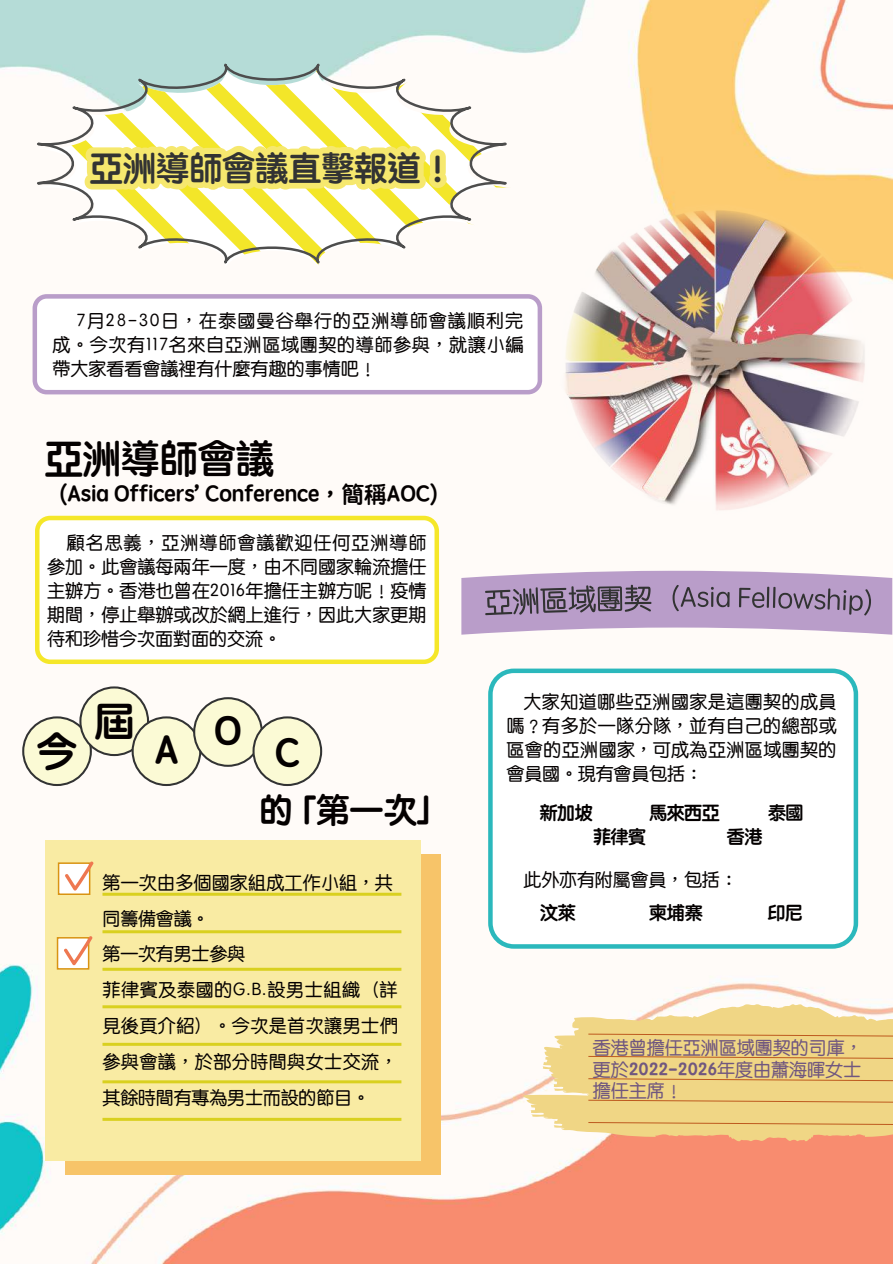
<style>
.page{position:relative;width:893px;height:1264px;background:#fff}
.page>*{position:absolute;margin:0;border:0;box-sizing:border-box;transform-origin:0 0}
.t1{font:39.75px "ST Yuanti TC Bold";color:#040000}
.t2{font:38.25px "ST Yuanti TC Bold";color:#040000}
.t3{font:33.45px "ST Yuanti TC Bold";color:#040000}
.t4{font:33px "ST Yuanti TC Bold";color:#323333}
.t5{font:22.35px "ST Yuanti TC Bold";color:#040000}
.t6{font:18px/24px "ST Yuanti TC Regular";letter-spacing:.01em;color:#040000;text-align:justify}
.t7{font:18px/21.6px "ST Yuanti TC Regular";color:#70577f;text-align:justify}
.t8{font:18px "ST Yuanti TC Bold";letter-spacing:-.025em;color:#040000}
.t9{font:18px "ST Yuanti TC Regular";letter-spacing:-.01em;color:#040000}
.s1{font-size:33px}
.s2{font-family:"ST Yuanti TC Bold"}
</style>
<div class="page">
<img style="left:0;top:0;width:892px;height:1263px">
<div style="left:37px;top:518px;width:400px;height:143px;background:#fff;border-radius:13px"></div>
<div style="left:35px;top:516px;width:404px;height:148px;border:4px solid #f5e729;border-radius:13px"></div>
<div style="left:35px;top:296px;width:505px;height:96px;background:#fff;border-radius:12px"></div>
<div style="left:33px;top:294px;width:509px;height:100px;border:4px solid #b99dc9;border-radius:12px"></div>
<svg style="left:461px;top:570px;width:431px;height:64px;background:#b29bbd"></svg>
<div style="left:490px;top:671px;width:365px;height:275px;background:#fff;border-radius:23px"></div>
<div style="left:488px;top:668px;width:370px;height:280px;border:4px solid #2bb8bc;border-radius:23px"></div>
<div style="left:23px;top:717px;width:68px;height:68px;background:#fbfad5;border-radius:50%"></div>
<div style="left:22px;top:716px;width:70px;height:70px;border:2px solid #323333;border-radius:50%"></div>
<div style="left:80px;top:687px;width:68px;height:68px;background:#fbfad5;border-radius:50%"></div>
<div style="left:79px;top:686px;width:70px;height:70px;border:2px solid #323333;border-radius:50%"></div>
<div style="left:133px;top:717px;width:67px;height:68px;background:#fbfad5;border-radius:50%"></div>
<div style="left:132px;top:716px;width:69px;height:70px;border:2px solid #323333;border-radius:50%"></div>
<div style="left:194px;top:698px;width:68px;height:67px;background:#fbfad5;border-radius:50%"></div>
<div style="left:193px;top:697px;width:70px;height:69px;border:2px solid #323333;border-radius:50%"></div>
<div style="left:253px;top:717px;width:68px;height:68px;background:#fbfad5;border-radius:50%"></div>
<div style="left:252px;top:716px;width:70px;height:70px;border:2px solid #323333;border-radius:50%"></div>
<div style="left:66px;top:854px;width:375px;height:320px;background:#f7c469"></div>
<div style="left:46px;top:840px;width:375px;height:320px;background:#f9eba3"></div>
<hr style="left:102px;top:1117px;width:299px;height:3px;background:#d9d01f">
<hr style="left:102px;top:1080px;width:299px;height:3px;background:#d9d01f">
<hr style="left:102px;top:1042px;width:299px;height:3px;background:#d9d01f">
<hr style="left:102px;top:1005px;width:299px;height:3px;background:#d9d01f">
<hr style="left:102px;top:967px;width:299px;height:3px;background:#d9d01f">
<hr style="left:102px;top:930px;width:299px;height:3px;background:#d9d01f">
<hr style="left:102px;top:892px;width:299px;height:3px;background:#d9d01f">
<div style="left:58px;top:862px;width:32px;height:33px;background:#fff;border:2px solid #d99312"></div>
<svg style="left:64px;top:861px;width:30px;height:29px"></svg>
<div style="left:57px;top:937px;width:32px;height:32px;background:#fff;border:2px solid #d99312"></div>
<svg style="left:63px;top:936px;width:30px;height:29px"></svg>
<svg style="left:523px;top:1003px;width:369px;height:138px;fill:#f0d685"></svg>
<svg style="left:587px;top:1033px;width:305px;height:3px"></svg>
<svg style="left:587px;top:1055px;width:305px;height:3px"></svg>
<svg style="left:587px;top:1078px;width:305px;height:3px"></svg>
<svg style="left:587px;top:1099px;width:305px;height:3px"></svg>
<svg style="left:587px;top:1121px;width:305px;height:4px"></svg>
<svg style="left:35px;top:61px;width:473px;height:5px"></svg>
<svg style="left:32px;top:66px;width:480px;height:203px"></svg>
<img style="left:494px;top:162px;width:398px;height:396px">
<h3 class="t4" style="left:90px;top:143px;width:365px">亞洲導師會議直擊報道︕</h3>
<p class="t6" style="left:52px;top:307px;width:472px;text-indent:24px">7月28-30日︐在泰國曼谷舉行的亞洲導師會議順利完成︒今次有117名來自亞洲區域團契的導師參與︐就讓小編帶大家看看會議裡有什麼有趣的事情吧︕</p>
<h2 class="t2" style="left:45px;top:429px;width:231px">亞洲導師會議</h2>
<p class="t5" style="left:45px;top:477px;width:409px">（Asia Officers’ Conference︐簡稱AOC）</p>
<p class="t6" style="left:47px;top:529px;width:381px;text-indent:19px">顧名思義︐亞洲導師會議歡迎任何亞洲導師參加︒此會議每兩年一度︐由不同國家輪流擔任主辦方︒香港也曾在2016年擔任主辦方呢︕疫情期間︐停止舉辦或改於網上進行︐因此大家更期待和珍惜今次面對面的交流︒</p>
<h1 class="t1" style="left:37px;top:720px;width:41px">今</h1>
<h1 class="t1" style="left:94px;top:690px;width:41px">屆</h1>
<h1 class="t1" style="left:154px;top:720px;width:26px">A</h1>
<h1 class="t1" style="left:214px;top:701px;width:29px">O</h1>
<h1 class="t1" style="left:275px;top:723px;width:27px">C</h1>
<h3 class="t3" style="left:259px;top:784px;width:192px"><span class="s1">的</span>「第一次」</h3>
<p class="t6" style="left:102px;top:863px;width:297px;line-height:35.8px;text-align:left">第一次由多個國家組成工作小組︐共同籌備會議︒<br>第一次有男士參與<br>菲律賓及泰國的G.B.設男士組織（詳見後頁介紹）︒今次是首次讓男士們參與會議︐於部分時間與女士交流︐其餘時間有專為男士而設的節目︒</p>
<p class="t6" style="left:506px;top:689px;width:332px;text-indent:17px">大家知道哪些亞洲國家是這團契的成員嗎︖有多於一隊分隊︐並有自己的總部或區會的亞洲國家︐可成為亞洲區域團契的會員國︒現有會員包括︓</p>
<p class="t8" style="left:539px;top:799px;width:55px">新加坡</p>
<p class="t8" style="left:649px;top:799px;width:72px">馬來西亞</p>
<p class="t8" style="left:768px;top:799px;width:37px">泰國</p>
<p class="t8" style="left:593px;top:823px;width:55px">菲律賓</p>
<p class="t8" style="left:726px;top:823px;width:37px">香港</p>
<p class="t9" style="left:523px;top:866px;width:216px">此外亦有附屬會員︐包括︓</p>
<p class="t8" style="left:540px;top:899px;width:37px">汶萊</p>
<p class="t8" style="left:649px;top:899px;width:55px">柬埔寨</p>
<p class="t8" style="left:767px;top:899px;width:37px">印尼</p>
<p class="t7" style="left:592px;top:1035px;width:272px">香港曾擔任亞洲區域團契的司庫︐更於<span class="s2">2022-2026</span>年度由蕭海暉女士擔任主席︕</p>
</div>
